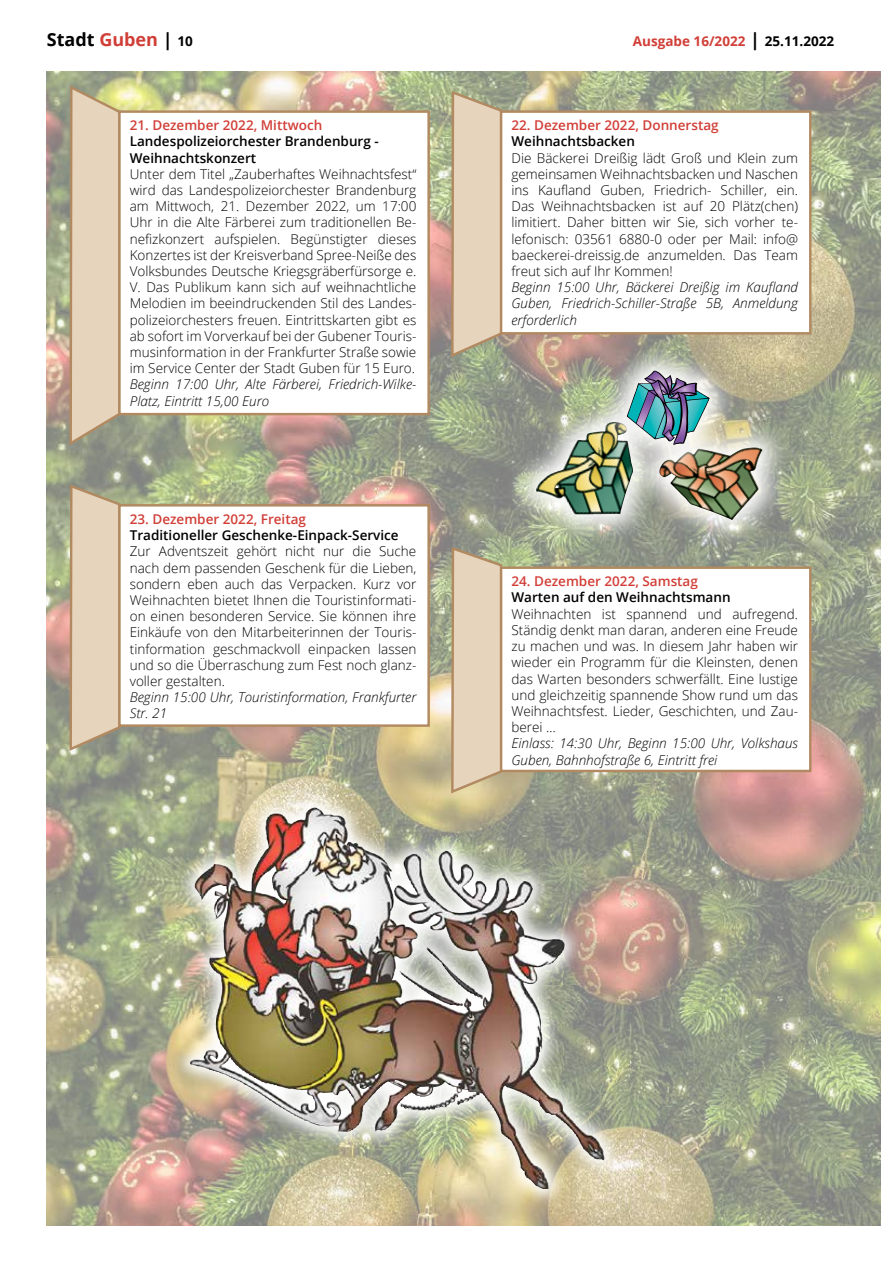
<style>
.page{position:relative;width:881px;height:1263px;background:#fff}
.page>*{position:absolute;margin:0;border:0;box-sizing:border-box;transform-origin:0 0}
.t1{font:700 18px "Open Sans";color:#000}
.t2{font:300 13.5px/16.2px "Open Sans";color:#000;text-align:justify}
.t3{font:italic 300 13.5px/16.2px "Open Sans";color:#000}
.t4{font:600 13.5px/16.2px "Open Sans";color:#000}
.t5{font:600 13.5px "Open Sans";color:#d13e37}
.t6{font:700 13.5px "Open Sans";color:#d13e37}
.s1{color:#d13e37}
.s2{font-size:13.5px}
.s3{font-size:18px;color:#000}
.s4{color:#000}
</style>
<div class="page">
<img style="left:47px;top:72px;width:833px;height:1154px">
<svg style="left:68px;top:83px;width:55px;height:365px;background:#dbc9b0"></svg>
<div style="left:118px;top:110px;width:311px;height:305px;background:#fff;border:2px solid #b28a61"></div>
<svg style="left:449px;top:89px;width:55px;height:270px;background:#d9c8af"></svg>
<div style="left:499px;top:110px;width:312px;height:224px;background:#fff;border:2px solid #b28a61"></div>
<svg style="left:68px;top:483px;width:55px;height:270px;background:#d9c7b0"></svg>
<div style="left:118px;top:504px;width:311px;height:223px;background:#fff;border:2px solid #b28a61"></div>
<svg style="left:449px;top:545px;width:55px;height:244px;background:#ddcbb2"></svg>
<div style="left:499px;top:566px;width:312px;height:206px;background:#fff;border:2px solid #b28a61"></div>
<img style="left:172px;top:789px;width:451px;height:418px">
<img style="left:194px;top:808px;width:119px;height:92px">
<img style="left:505px;top:393px;width:123px;height:151px">
<img style="left:576px;top:422px;width:20px;height:19px">
<img style="left:628px;top:418px;width:164px;height:130px">
<img style="left:739px;top:447px;width:15px;height:8px">
<img style="left:596px;top:342px;width:143px;height:131px">
<img style="left:626px;top:371px;width:83px;height:74px">
<h1 class="t1" style="left:47px;top:27px;width:147px">Stadt <span class="s1">Guben</span> | <span class="s2">10</span></h1>
<p class="t6" style="left:632px;top:32px;width:203px">Ausgabe 16/2022 <span class="s3">|</span> <span class="s4">25.11.2022</span></p>
<p class="t5" style="left:130px;top:116px;width:194px">21. Dezember 2022, Mittwoch</p>
<p class="t4" style="left:130px;top:133px;width:250px">Landespolizeiorchester Brandenburg -<br>Weihnachtskonzert</p>
<p class="t2" style="left:130px;top:165px;width:288px">Unter dem Titel „Zauberhaftes Weihnachtsfest“ wird das Landespolizeiorchester Brandenburg am Mittwoch, 21. Dezember 2022, um 17:00<br>Uhr in die Alte Färberei zum traditionellen Be&shy;nefizkonzert aufspielen. Begünstigter dieses Konzertes ist der Kreisverband Spree-Neiße des Volksbundes Deutsche Kriegsgräberfürsorge e.<br>V. Das Publikum kann sich auf weihnachtliche Melodien im beeindruckenden Stil des Landes&shy;polizeiorchesters freuen. Eintrittskarten gibt es ab sofort im Vorverkauf bei der Gubener Touris&shy;musinformation in der Frankfurter Straße sowie im Service Center der Stadt Guben für 15 Euro.</p>
<p class="t3" style="left:130px;top:376px;width:288px">Beginn 17:00 Uhr, Alte Färberei, Friedrich-Wilke-<br>Platz, Eintritt 15,00 Euro</p>
<p class="t5" style="left:130px;top:510px;width:178px">23. Dezember 2022, Freitag</p>
<p class="t4" style="left:130px;top:527px;width:270px">Traditioneller Geschenke-Einpack-Service</p>
<p class="t2" style="left:130px;top:543px;width:288px">Zur Adventszeit gehört nicht nur die Suche nach dem passenden Geschenk für die Lieben, sondern eben auch das Verpacken. Kurz vor Weihnachten bietet Ihnen die Touristinformati&shy;on einen besonderen Service. Sie können ihre Einkäufe von den Mitarbeiterinnen der Touris&shy;tinformation geschmackvoll einpacken lassen und so die Überraschung zum Fest noch glanz&shy;voller gestalten.</p>
<p class="t3" style="left:130px;top:689px;width:288px">Beginn 15:00 Uhr, Touristinformation, Frankfurter<br>Str. 21</p>
<p class="t5" style="left:511px;top:116px;width:209px">22. Dezember 2022, Donnerstag</p>
<p class="t4" style="left:511px;top:133px;width:125px">Weihnachtsbacken</p>
<p class="t2" style="left:511px;top:149px;width:288px">Die Bäckerei Dreißig lädt Groß und Klein zum gemeinsamen Weihnachtsbacken und Naschen ins Kaufland Guben, Friedrich- Schiller, ein.<br>Das Weihnachtsbacken ist auf 20 Plätz(chen) limitiert. Daher bitten wir Sie, sich vorher te&shy;lefonisch: 03561 6880-0 oder per Mail: info@ baeckerei-dreissig.de anzumelden. Das Team freut sich auf Ihr Kommen!</p>
<p class="t3" style="left:511px;top:279px;width:288px;text-align:justify">Beginn 15:00 Uhr, Bäckerei Dreißig im Kaufland Guben, Friedrich-Schiller-Straße 5B, Anmeldung erforderlich</p>
<p class="t5" style="left:511px;top:572px;width:188px">24. Dezember 2022, Samstag</p>
<p class="t4" style="left:511px;top:589px;width:220px">Warten auf den Weihnachtsmann</p>
<p class="t2" style="left:511px;top:605px;width:288px">Weihnachten ist spannend und aufregend.<br>Ständig denkt man daran, anderen eine Freude zu machen und was. In diesem Jahr haben wir wieder ein Programm für die Kleinsten, denen das Warten besonders schwerfällt. Eine lustige und gleichzeitig spannende Show rund um das Weihnachtsfest. Lieder, Geschichten, und Zau&shy;berei …</p>
<p class="t3" style="left:511px;top:735px;width:288px">Einlass: 14:30 Uhr, Beginn 15:00 Uhr, Volkshaus<br>Guben, Bahnhofstraße 6, Eintritt frei</p>
</div>
